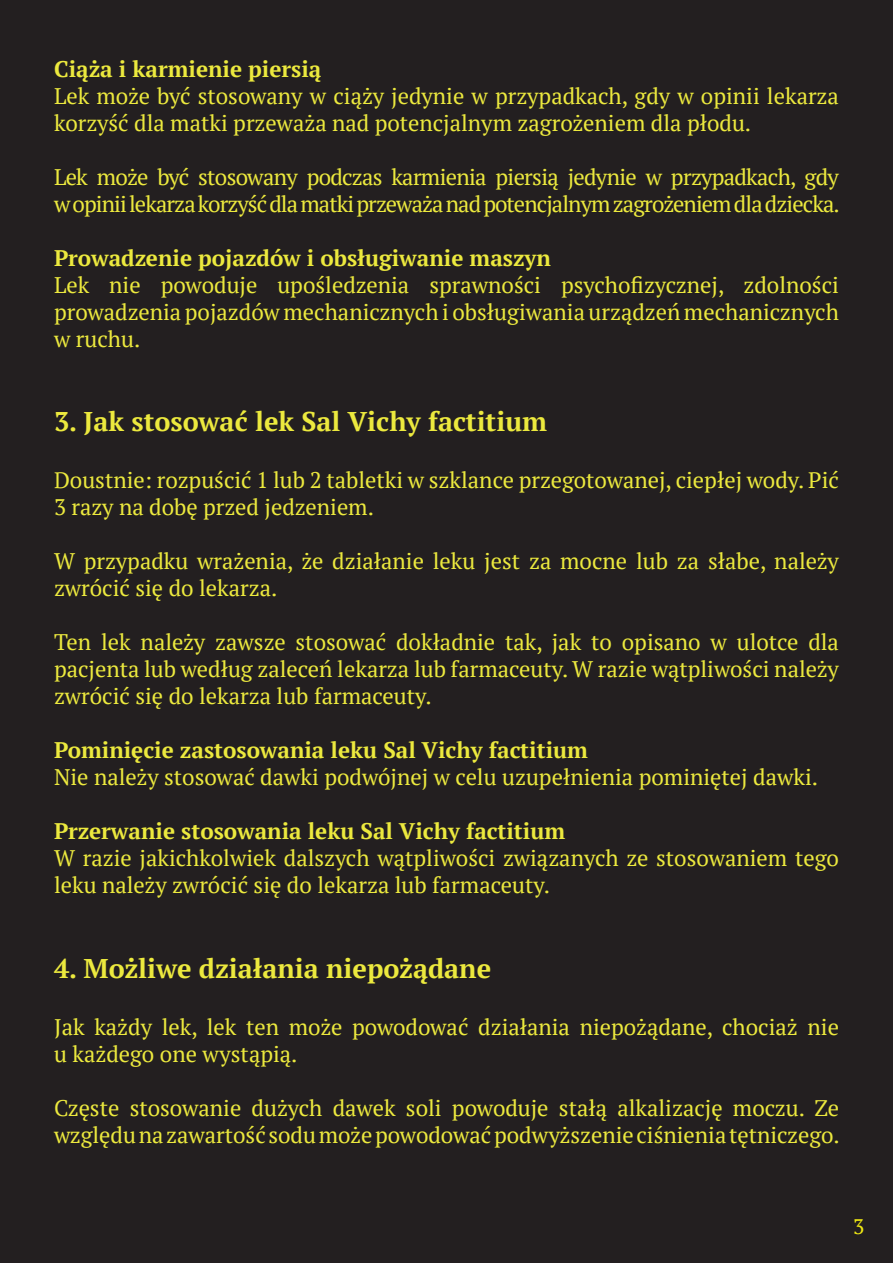
<style>
.page{position:relative;width:893px;height:1263px;background:#231f20}
.page>*{position:absolute;margin:0;border:0;box-sizing:border-box;transform-origin:0 0}
.Pogrubienie_powieksz{font:700 27px "PT Serif";color:#ece93e}
.pogrubienie{font:22.5px/27px "PT Serif";color:#ece93e}
.pogrubienie-2{font:700 22.5px "PT Serif";color:#ece93e}
.pogrubienie-3{font:22.5px/27px "PT Serif";letter-spacing:-.04em;color:#ece93e}
.t1{font:21px "PT Serif";color:#f1ea13}
</style>
<div class="page">
<p class="pogrubienie-2" style="left:54px;top:54px;width:269px">Ciąża i karmienie piersią</p>
<p class="pogrubienie" style="left:54px;top:83px;width:786px">Lek może być stosowany w ciąży jedynie w przypadkach, gdy w opinii lekarza korzyść dla matki przeważa nad potencjalnym zagrożeniem dla płodu.</p>
<p class="pogrubienie-3" style="left:54px;top:164px;width:787px">Lek może być stosowany podczas karmienia piersią jedynie w przypadkach, gdy w opinii lekarza korzyść dla matki przeważa nad potencjalnym zagrożeniem dla dziecka.</p>
<p class="pogrubienie-2" style="left:54px;top:243px;width:498px">Prowadzenie pojazdów i obsługiwanie maszyn</p>
<p class="pogrubienie" style="left:54px;top:272px;width:786px;text-align:justify">Lek nie powoduje upośledzenia sprawności psychofizycznej, zdolności prowadzenia pojazdów mechanicznych i obsługiwania urządzeń mechanicznych w ruchu.</p>
<p class="Pogrubienie_powieksz" style="left:54px;top:404px;width:495px">3. Jak stosować lek Sal Vichy factitium</p>
<p class="pogrubienie" style="left:54px;top:467px;width:786px">Doustnie: rozpuścić 1 lub 2 tabletki w szklance przegotowanej, ciepłej wody. Pić<br>3 razy na dobę przed jedzeniem.</p>
<p class="pogrubienie" style="left:54px;top:548px;width:786px">W przypadku wrażenia, że działanie leku jest za mocne lub za słabe, należy zwrócić się do lekarza.</p>
<p class="pogrubienie" style="left:54px;top:629px;width:786px;text-align:justify">Ten lek należy zawsze stosować dokładnie tak, jak to opisano w ulotce dla pacjenta lub według zaleceń lekarza lub farmaceuty. W razie wątpliwości należy zwrócić się do lekarza lub farmaceuty.</p>
<p class="pogrubienie-2" style="left:54px;top:735px;width:535px">Pominięcie zastosowania leku Sal Vichy factitium</p>
<p class="pogrubienie" style="left:54px;top:764px;width:766px">Nie należy stosować dawki podwójnej w celu uzupełnienia pominiętej dawki.</p>
<p class="pogrubienie-2" style="left:54px;top:816px;width:513px">Przerwanie stosowania leku Sal Vichy factitium</p>
<p class="pogrubienie" style="left:54px;top:845px;width:786px">W razie jakichkolwiek dalszych wątpliwości związanych ze stosowaniem tego leku należy zwrócić się do lekarza lub farmaceuty.</p>
<p class="Pogrubienie_powieksz" style="left:54px;top:950px;width:439px">4. Możliwe działania niepożądane</p>
<p class="pogrubienie" style="left:54px;top:1013px;width:786px">Jak każdy lek, lek ten może powodować działania niepożądane, chociaż nie u każdego one wystąpią.</p>
<p class="pogrubienie" style="left:54px;top:1094px;width:787px">Częste stosowanie dużych dawek soli powoduje stałą alkalizację moczu. Ze względu na zawartość sodu może powodować podwyższenie ciśnienia tętniczego.</p>
<p class="t1" style="left:853px;top:1213px;width:13px">3</p>
</div>
